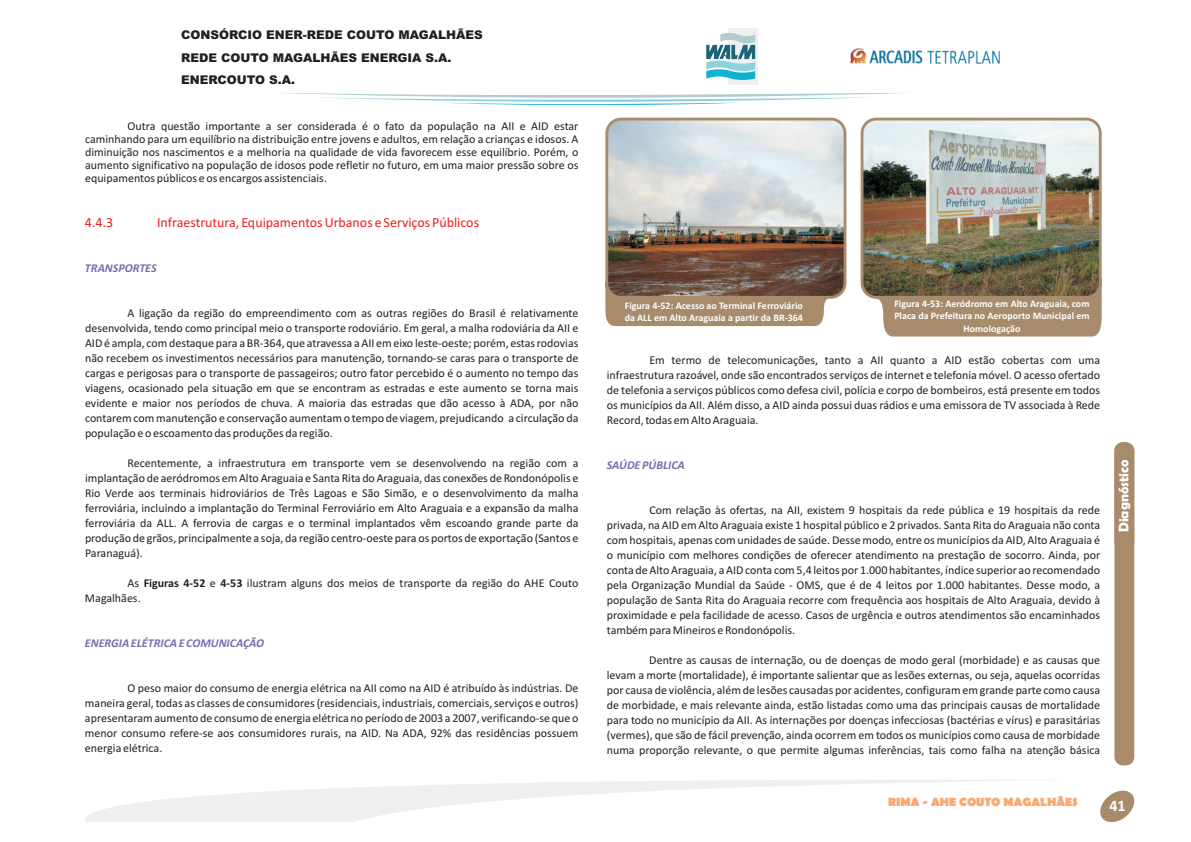
<style>
.page{position:relative;width:1191px;height:842px;background:#fff}
.page>*{position:absolute;margin:0;border:0;box-sizing:border-box;transform-origin:0 0}
.t1{font:700 16px "Calibri";color:#fff}
.t2{font:14px "Calibri";color:#ee1d23}
.t3{font:700 14px "Berlin Sans FB Demi";color:#fff}
.t4{font:12px/15px "Calibri";color:#231f20;text-align:justify}
.t5{font:900 12px/22.7px "Arial";color:#231f20}
.t6{font:italic 700 12px "Calibri";color:#756fb3}
.t7{font:700 12px "Berlin Sans FB";color:#f9a86f}
.t8{font:700 10px/12.2px "Calibri";color:#fff}
.s1{font-weight:700}
</style>
<div class="page">
<div style="left:878px;top:276px;width:224px;height:61px;background:#a78b6b"></div>
<div style="left:605px;top:289px;width:222px;height:38px;background:#a78b6b"></div>
<div style="left:1114px;top:442px;width:20px;height:323px;background:#a78b6b;border-radius:8px"></div>
<img style="left:850px;top:48px;width:150px;height:16px">
<div style="left:728px;top:28px;width:30px;height:57px;background:#edeff0"></div>
<svg style="left:706px;top:33px;width:49px;height:47px"></svg>
<svg style="left:283px;top:93px;width:619px;height:12px"></svg>
<svg style="left:1100px;top:790px;width:35px;height:33px"></svg>
<img style="left:607px;top:119px;width:238px;height:178px;border-radius:14px">
<div style="left:605px;top:118px;width:241px;height:181px;border:3px solid #a78b6b;border-radius:14px"></div>
<img style="left:862px;top:119px;width:238px;height:178px;border-radius:14px">
<div style="left:860px;top:118px;width:241px;height:181px;border:3px solid #a78b6b;border-radius:14px"></div>
<svg style="left:85px;top:780px;width:944px;height:42px"></svg>
<p class="t5" style="left:181px;top:25px;width:303px">CONSÓRCIO ENER-REDE COUTO MAGALHÃES<br>REDE COUTO MAGALHÃES ENERGIA S.A.<br>ENERCOUTO S.A.</p>
<p class="t4" style="left:85px;top:121px;width:495px;line-height:12.9px;text-indent:43px">Outra questão importante a ser considerada é o fato da população na AII e AID estar caminhando para um equilíbrio na distribuição entre jovens e adultos, em relação a crianças e idosos. A diminuição nos nascimentos e a melhoria na qualidade de vida favorecem esse equilíbrio. Porém, o aumento significativo na população de idosos pode refletir no futuro, em uma maior pressão sobre os equipamentos públicos e os encargos assistenciais.</p>
<p class="t2" style="left:85px;top:216px;width:30px">4.4.3</p>
<p class="t2" style="left:157px;top:216px;width:324px">Infraestrutura, Equipamentos Urbanos e Serviços Públicos</p>
<p class="t6" style="left:85px;top:263px;width:73px">TRANSPORTES</p>
<p class="t4" style="left:85px;top:306px;width:495px;text-indent:43px">A ligação da região do empreendimento com as outras regiões do Brasil é relativamente desenvolvida, tendo como principal meio o transporte rodoviário. Em geral, a malha rodoviária da AII e AID é ampla, com destaque para a BR-364, que atravessa a AII em eixo leste-oeste; porém, estas rodovias não recebem os investimentos necessários para manutenção, tornando-se caras para o transporte de cargas e perigosas para o transporte de passageiros; outro fator percebido é o aumento no tempo das viagens, ocasionado pela situação em que se encontram as estradas e este aumento se torna mais evidente e maior nos períodos de chuva. A maioria das estradas que dão acesso à ADA, por não contarem com manutenção e conservação aumentam o tempo de viagem, prejudicando a circulação da população e o escoamento das produções da região.</p>
<p class="t4" style="left:85px;top:456px;width:495px;text-indent:43px">Recentemente, a infraestrutura em transporte vem se desenvolvendo na região com a implantação de aeródromos em Alto Araguaia e Santa Rita do Araguaia, das conexões de Rondonópolis e Rio Verde aos terminais hidroviários de Três Lagoas e São Simão, e o desenvolvimento da malha ferroviária, incluindo a implantação do Terminal Ferroviário em Alto Araguaia e a expansão da malha ferroviária da ALL. A ferrovia de cargas e o terminal implantados vêm escoando grande parte da produção de grãos, principalmente a soja, da região centro-oeste para os portos de exportação (Santos e Paranaguá).</p>
<p class="t4" style="left:85px;top:576px;width:495px;text-indent:43px">As <span class="s1">Figuras 4-52</span> e <span class="s1">4-53</span> ilustram alguns dos meios de transporte da região do AHE Couto<br>Magalhães.</p>
<p class="t6" style="left:85px;top:638px;width:181px">ENERGIA ELÉTRICA E COMUNICAÇÃO</p>
<p class="t4" style="left:85px;top:681px;width:495px;text-indent:43px">O peso maior do consumo de energia elétrica na AII como na AID é atribuído às indústrias. De maneira geral, todas as classes de consumidores (residenciais, industriais, comerciais, serviços e outros) apresentaram aumento de consumo de energia elétrica no período de 2003 a 2007, verificando-se que o menor consumo refere-se aos consumidores rurais, na AID. Na ADA, 92% das residências possuem energia elétrica.</p>
<p class="t8" style="left:624px;top:300px;width:180px">Figura 4-52: Acesso ao Terminal Ferroviário da ALL em Alto Araguaia a partir da BR-364</p>
<p class="t8" style="left:894px;top:298px;width:197px;text-align:center">Figura 4-53: Aeródromo em Alto Araguaia, com<br>Placa da Prefeitura no Aeroporto Municipal em<br>Homologação</p>
<p class="t4" style="left:607px;top:353px;width:495px;text-indent:43px">Em termo de telecomunicações, tanto a AII quanto a AID estão cobertas com uma infraestrutura razoável, onde são encontrados serviços de internet e telefonia móvel. O acesso ofertado de telefonia a serviços públicos como defesa civil, polícia e corpo de bombeiros, está presente em todos os municípios da AII. Além disso, a AID ainda possui duas rádios e uma emissora de TV associada à Rede Record, todas em Alto Araguaia.</p>
<p class="t6" style="left:607px;top:460px;width:80px">SAÚDE PÚBLICA</p>
<p class="t4" style="left:607px;top:503px;width:495px;text-indent:43px">Com relação às ofertas, na AII, existem 9 hospitais da rede pública e 19 hospitais da rede privada, na AID em Alto Araguaia existe 1 hospital público e 2 privados. Santa Rita do Araguaia não conta com hospitais, apenas com unidades de saúde. Desse modo, entre os municípios da AID, Alto Araguaia é o município com melhores condições de oferecer atendimento na prestação de socorro. Ainda, por conta de Alto Araguaia, a AID conta com 5,4 leitos por 1.000 habitantes, índice superior ao recomendado pela Organização Mundial da Saúde - OMS, que é de 4 leitos por 1.000 habitantes. Desse modo, a população de Santa Rita do Araguaia recorre com frequência aos hospitais de Alto Araguaia, devido à proximidade e pela facilidade de acesso. Casos de urgência e outros atendimentos são encaminhados também para Mineiros e Rondonópolis.</p>
<p class="t4" style="left:607px;top:653px;width:495px;text-indent:43px">Dentre as causas de internação, ou de doenças de modo geral (morbidade) e as causas que levam a morte (mortalidade), é importante salientar que as lesões externas, ou seja, aquelas ocorridas por causa de violência, além de lesões causadas por acidentes, configuram em grande parte como causa de morbidade, e mais relevante ainda, estão listadas como uma das principais causas de mortalidade para todo no município da AII. As internações por doenças infecciosas (bactérias e vírus) e parasitárias (vermes), que são de fácil prevenção, ainda ocorrem em todos os municípios como causa de morbidade numa proporção relevante, o que permite algumas inferências, tais como falha na atenção básica</p>
<p class="t3" style="left:1115px;top:532px;width:74px;rotate:-90deg">Diagnóstico</p>
<p class="t7" style="left:888px;top:795px;width:191px">RIMA - AHE COUTO MAGALHÃES</p>
<h1 class="t1" style="left:1109px;top:799px;width:18px">41</h1>
</div>
